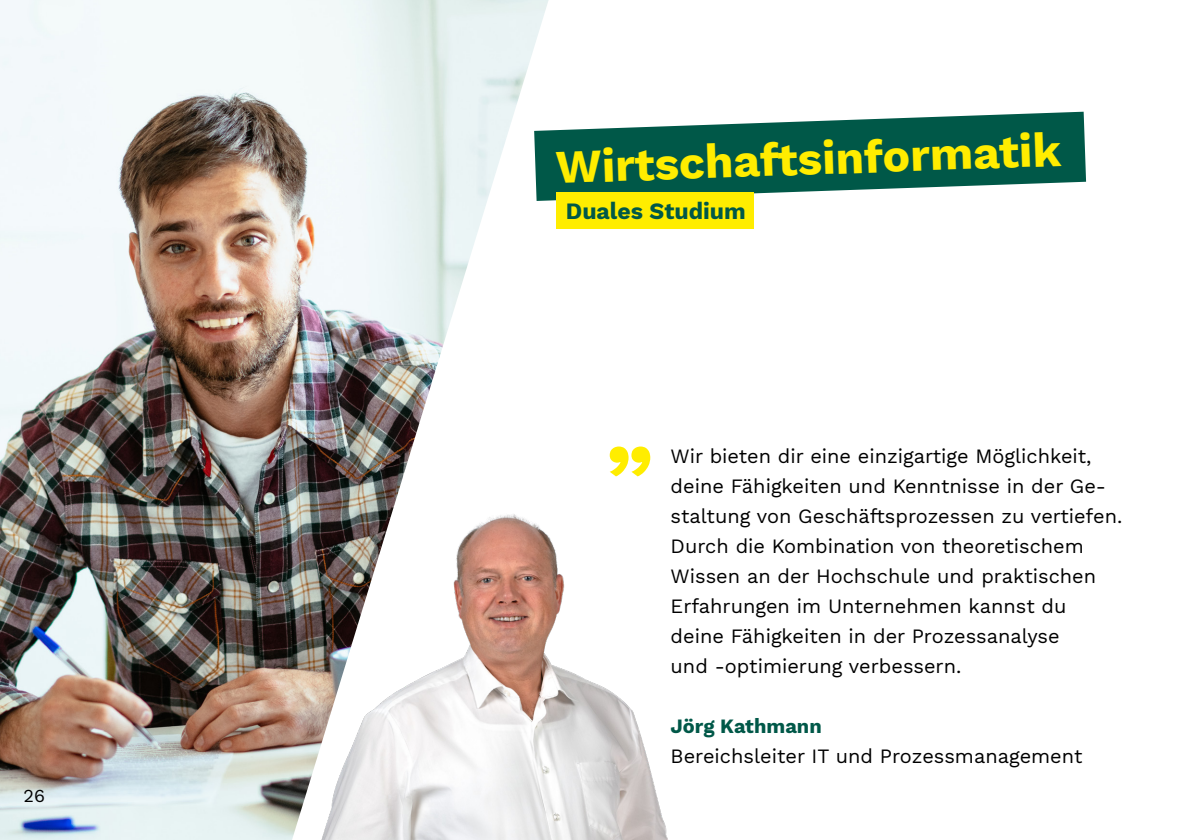
<style>
.page{position:relative;width:1191px;height:840px;background:#fff}
.page>*{position:absolute;margin:0;border:0;box-sizing:border-box;transform-origin:0 0}
.t1{font:700 90.4px "Work Sans";color:#ffed00}
.t2{font:700 46px "Work Sans";color:#ffed00}
.t3{font:700 23px "Work Sans";color:#005848}
.t4{font:20px/30px "Work Sans";color:#000}
.t5{font:700 20px "Work Sans";color:#005848}
.t6{font:18px "Work Sans";color:#000}
</style>
<div class="page">
<img style="left:0;top:0;width:548px;height:839px">
<svg style="left:534px;top:112px;width:552px;height:89px;fill:#005848"></svg>
<div style="left:556px;top:192px;width:198px;height:37px;background:#ffed00"></div>
<img style="left:317px;top:494px;width:351px;height:345px">
<p class="t6" style="left:24px;top:781px;width:23px">26</p>
<h2 class="t2" style="left:555px;top:133px;width:507px;rotate:-2deg">Wirtschaftsinformatik</h2>
<p class="t3" style="left:566px;top:194px;width:181px">Duales Studium</p>
<h1 class="t1" style="left:606px;top:362px;width:49px">„</h1>
<p class="t4" style="left:670px;top:439px;width:453px">Wir bieten dir eine einzigartige Möglichkeit, deine Fähigkeiten und Kenntnisse in der Ge&shy;staltung von Geschäftsprozessen zu vertiefen.<br>Durch die Kombination von theoretischem Wissen an der Hochschule und praktischen Erfahrungen im Unternehmen kannst du deine Fähigkeiten in der Prozessanalyse<br>und -optimierung verbessern.</p>
<p class="t5" style="left:670px;top:710px;width:153px">Jörg Kathmann</p>
<p class="t4" style="left:670px;top:739px;width:413px">Bereichsleiter IT und Prozessmanagement</p>
</div>
